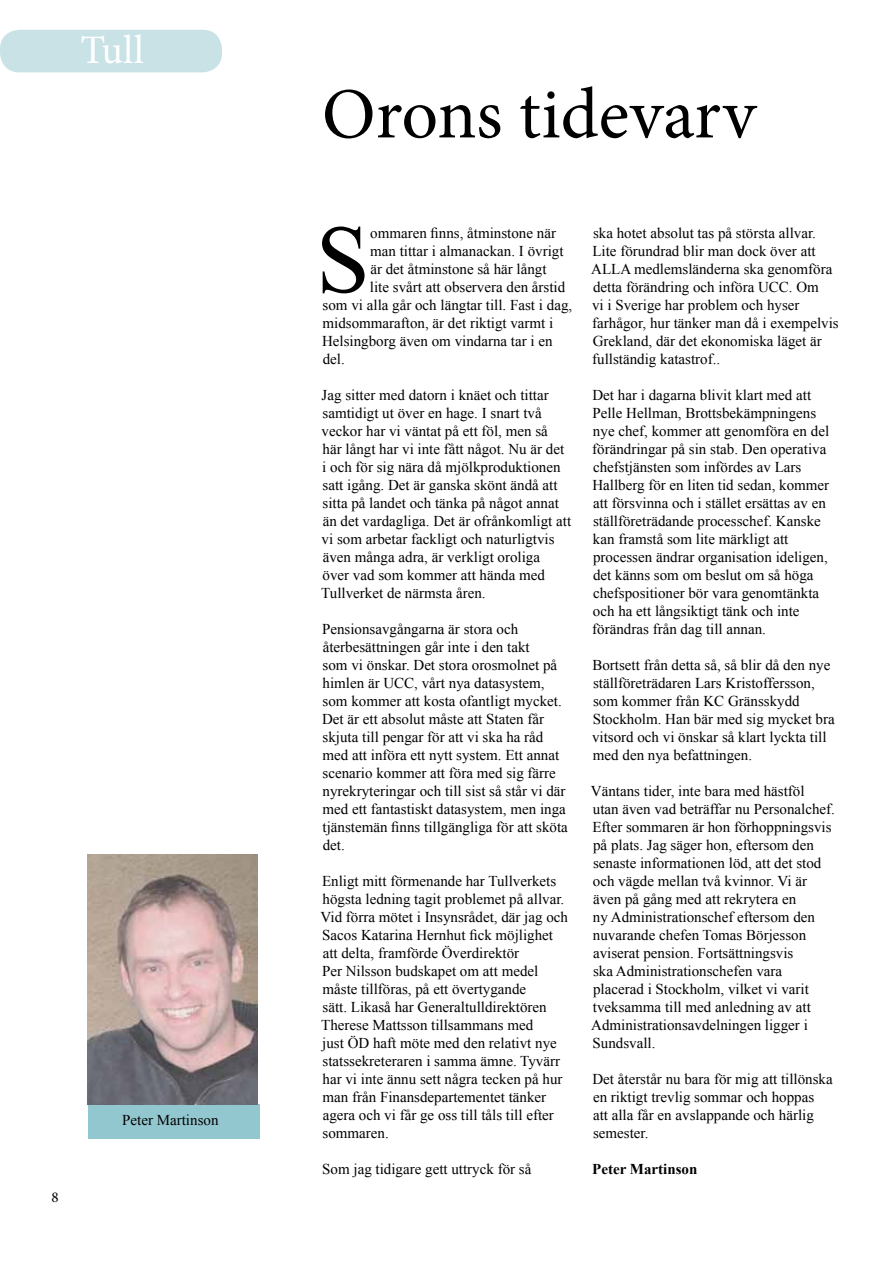
<style>
.page{position:relative;width:893px;height:1263px;background:#fff}
.page>*{position:absolute;margin:0;border:0;box-sizing:border-box;transform-origin:0 0}
.t1{font:96.6px "Times New Roman";color:#000}
.t2{font:72px "Minion Pro";color:#000}
.t3{font:40.5px "Minion Pro";color:#fff}
.t4{font:15px/18px "Times New Roman";color:#000}
.t5{font:700 15px "Times New Roman";color:#000}
.t6{font:15px "Minion Pro";color:#000}
</style>
<div class="page">
<div style="left:88px;top:1104px;width:171px;height:35px;background:#93c7d0"></div>
<div style="left:0;top:30px;width:222px;height:42px;background:#c9e2e6;border-radius:19px"></div>
<img style="left:88px;top:854px;width:170px;height:250px">
<h3 class="t3" style="left:80px;top:22px;width:65px">Tull</h3>
<p class="t6" style="left:52px;top:1187px;width:9px">8</p>
<p class="t4" style="left:122px;top:1111px;width:98px">Peter Martinson</p>
<h2 class="t2" style="left:322px;top:66px;width:436px">Orons tidevarv</h2>
<h1 class="t1" style="left:316px;top:195px;width:55px">S</h1>
<p class="t4" style="left:370px;top:224px;width:187px">ommaren finns, åtminstone när</p>
<p class="t4" style="left:370px;top:242px;width:195px">man tittar i almanackan. I övrigt</p>
<p class="t4" style="left:370px;top:260px;width:178px">är det åtminstone så här långt</p>
<p class="t4" style="left:370px;top:278px;width:197px">lite svårt att observera den årstid</p>
<p class="t4" style="left:323px;top:296px;width:251px">som vi alla går och längtar till. Fast i dag,</p>
<p class="t4" style="left:323px;top:314px;width:232px">midsommarafton, är det riktigt varmt i</p>
<p class="t4" style="left:322px;top:332px;width:232px">Helsingborg även om vindarna tar i en</p>
<p class="t4" style="left:323px;top:350px;width:24px">del.</p>
<p class="t4" style="left:321px;top:386px;width:251px">Jag sitter med datorn i knäet och tittar samtidigt ut över en hage. I snart två veckor har vi väntat på ett föl, men så<br>här långt har vi inte fått något. Nu är det<br>i och för sig nära då mjölkproduktionen satt igång. Det är ganska skönt ändå att sitta på landet och tänka på något annat än det vardagliga. Det är ofrånkomligt att vi som arbetar fackligt och naturligtvis även många adra, är verkligt oroliga<br>över vad som kommer att hända med Tullverket de närmsta åren.</p>
<p class="t4" style="left:322px;top:620px;width:247px">Pensionsavgångarna är stora och återbesättningen går inte i den takt<br>som vi önskar. Det stora orosmolnet på himlen är UCC, vårt nya datasystem, som kommer att kosta ofantligt mycket.<br>Det är ett absolut måste att Staten får skjuta till pengar för att vi ska ha råd med att införa ett nytt system. Ett annat scenario kommer att föra med sig färre nyrekryteringar och till sist så står vi där med ett fantastiskt datasystem, men inga tjänstemän finns tillgängliga för att sköta det.</p>
<p class="t4" style="left:321px;top:872px;width:249px">Enligt mitt förmenande har Tullverkets högsta ledning tagit problemet på allvar.<br>Vid förra mötet i Insynsrådet, där jag och Sacos Katarina Hernhut fick möjlighet att delta, framförde Överdirektör<br>Per Nilsson budskapet om att medel måste tillföras, på ett övertygande<br>sätt. Likaså har Generaltulldirektören Therese Mattsson tillsammans med<br>just ÖD haft möte med den relativt nye statssekreteraren i samma ämne. Tyvärr har vi inte ännu sett några tecken på hur man från Finansdepartementet tänker agera och vi får ge oss till tåls till efter sommaren.</p>
<p class="t4" style="left:322px;top:1160px;width:211px">Som jag tidigare gett uttryck för så</p>
<p class="t4" style="left:591px;top:224px;width:249px">ska hotet absolut tas på största allvar.<br>Lite förundrad blir man dock över att ALLA medlemsländerna ska genomföra detta förändring och införa UCC. Om<br>vi i Sverige har problem och hyser farhågor, hur tänker man då i exempelvis Grekland, där det ekonomiska läget är fullständig katastrof..</p>
<p class="t4" style="left:592px;top:386px;width:238px">Det har i dagarna blivit klart med att Pelle Hellman, Brottsbekämpningens nye chef, kommer att genomföra en del förändringar på sin stab. Den operativa chefstjänsten som infördes av Lars Hallberg för en liten tid sedan, kommer att försvinna och i stället ersättas av en ställföreträdande processchef. Kanske kan framstå som lite märkligt att processen ändrar organisation ideligen, det känns som om beslut om så höga chefspositioner bör vara genomtänkta och ha ett långsiktigt tänk och inte förändras från dag till annan.</p>
<p class="t4" style="left:592px;top:656px;width:244px">Bortsett från detta så, så blir då den nye ställföreträdaren Lars Kristoffersson, som kommer från KC Gränsskydd Stockholm. Han bär med sig mycket bra vitsord och vi önskar så klart lyckta till med den nya befattningen.</p>
<p class="t4" style="left:591px;top:782px;width:246px">Väntans tider, inte bara med hästföl<br>utan även vad beträffar nu Personalchef.<br>Efter sommaren är hon förhoppningsvis på plats. Jag säger hon, eftersom den senaste informationen löd, att det stod och vägde mellan två kvinnor. Vi är även på gång med att rekrytera en<br>ny Administrationschef eftersom den nuvarande chefen Tomas Börjesson aviserat pension. Fortsättningsvis<br>ska Administrationschefen vara<br>placerad i Stockholm, vilket vi varit tveksamma till med anledning av att Administrationsavdelningen ligger i Sundsvall.</p>
<p class="t4" style="left:592px;top:1070px;width:242px">Det återstår nu bara för mig att tillönska en riktigt trevlig sommar och hoppas<br>att alla får en avslappande och härlig semester.</p>
<p class="t5" style="left:592px;top:1158px;width:107px">Peter Martinson</p>
</div>
